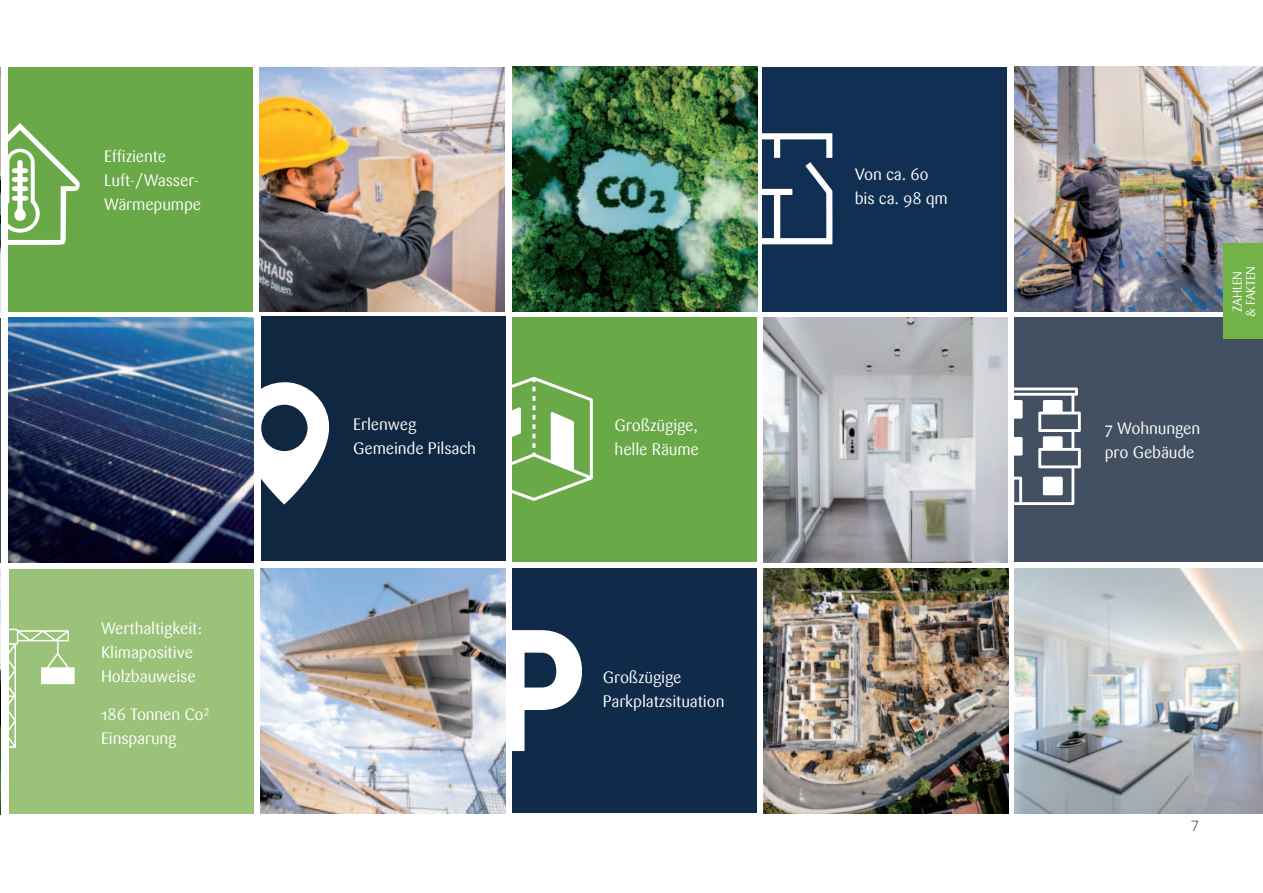
<style>
.page{position:relative;width:1263px;height:893px;background:#fff}
.page>*{position:absolute;margin:0;border:0;box-sizing:border-box;transform-origin:0 0}
.t1{font:16.35px/24px "Sari";letter-spacing:-.01em;color:#fff}
.t2{font:300 14.25px "Roboto";color:#3e3e3f}
.t3{font:12.75px/13.5px "Sari";letter-spacing:-.03em;color:#fff;text-align:center;scale:.95 1}
</style>
<div class="page">
<hr style="left:0;top:318px;width:1px;height:245px;background:#435061">
<img style="left:763px;top:568px;width:245px;height:245px">
<div style="left:512px;top:317px;width:245px;height:245px;background:#6aa947"></div>
<svg style="left:512px;top:377px;width:81px;height:124px"></svg>
<div style="left:1014px;top:317px;width:249px;height:245px;background:#435061"></div>
<svg style="left:1014px;top:387px;width:67px;height:118px"></svg>
<div style="left:762px;top:67px;width:245px;height:245px;background:#112f52"></div>
<svg style="left:757px;top:133px;width:75px;height:111px"></svg>
<div style="left:8px;top:67px;width:245px;height:245px;background:#6aa947"></div>
<svg style="left:8px;top:123px;width:72px;height:122px"></svg>
<div style="left:9px;top:569px;width:244px;height:245px;background:#9ac379"></div>
<svg style="left:9px;top:629px;width:66px;height:119px"></svg>
<div style="left:512px;top:568px;width:245px;height:245px;background:#102a49"></div>
<svg style="left:505px;top:630px;width:77px;height:121px"></svg>
<img style="left:0;top:569px;width:1px;height:245px">
<img style="left:0;top:68px;width:1px;height:245px">
<div style="left:261px;top:316px;width:245px;height:245px;background:#102741"></div>
<svg style="left:261px;top:382px;width:69px;height:122px"></svg>
<img style="left:9px;top:318px;width:245px;height:244px">
<img style="left:512px;top:67px;width:245px;height:245px">
<img style="left:260px;top:67px;width:245px;height:245px">
<img style="left:1015px;top:67px;width:248px;height:245px">
<img style="left:763px;top:317px;width:245px;height:245px">
<img style="left:261px;top:568px;width:244px;height:245px">
<img style="left:1014px;top:568px;width:249px;height:245px">
<div style="left:1223px;top:243px;width:40px;height:96px;background:#73b248"></div>
<p class="t1" style="left:104px;top:144px;width:99px">Ef昀椀ziente<br>Luft-/Wasser-<br>Wärmepumpe</p>
<p class="t1" style="left:101px;top:616px;width:103px">Werthaltigkeit:<br>Klimapositive<br>Holzbauweise</p>
<p class="t1" style="left:101px;top:703px;width:111px">186 Tonnen Co²<br>Einsparung</p>
<p class="t1" style="left:353px;top:413px;width:124px">Erlenweg<br>Gemeinde Pilsach</p>
<p class="t1" style="left:615px;top:413px;width:86px">Großzügige, helle Räume</p>
<p class="t1" style="left:603px;top:666px;width:123px">Großzügige<br>Parkplatzsituation</p>
<p class="t1" style="left:855px;top:163px;width:95px">Von ca. 60 bis ca. 98 qm</p>
<p class="t3" style="left:1231px;top:317px;width:55px;rotate:-90deg">ZAHLEN &amp; FAKTEN</p>
<p class="t1" style="left:1105px;top:416px;width:97px">7 Wohnungen pro Gebäude</p>
<p class="t2" style="left:1191px;top:818px;width:9px">7</p>
</div>
